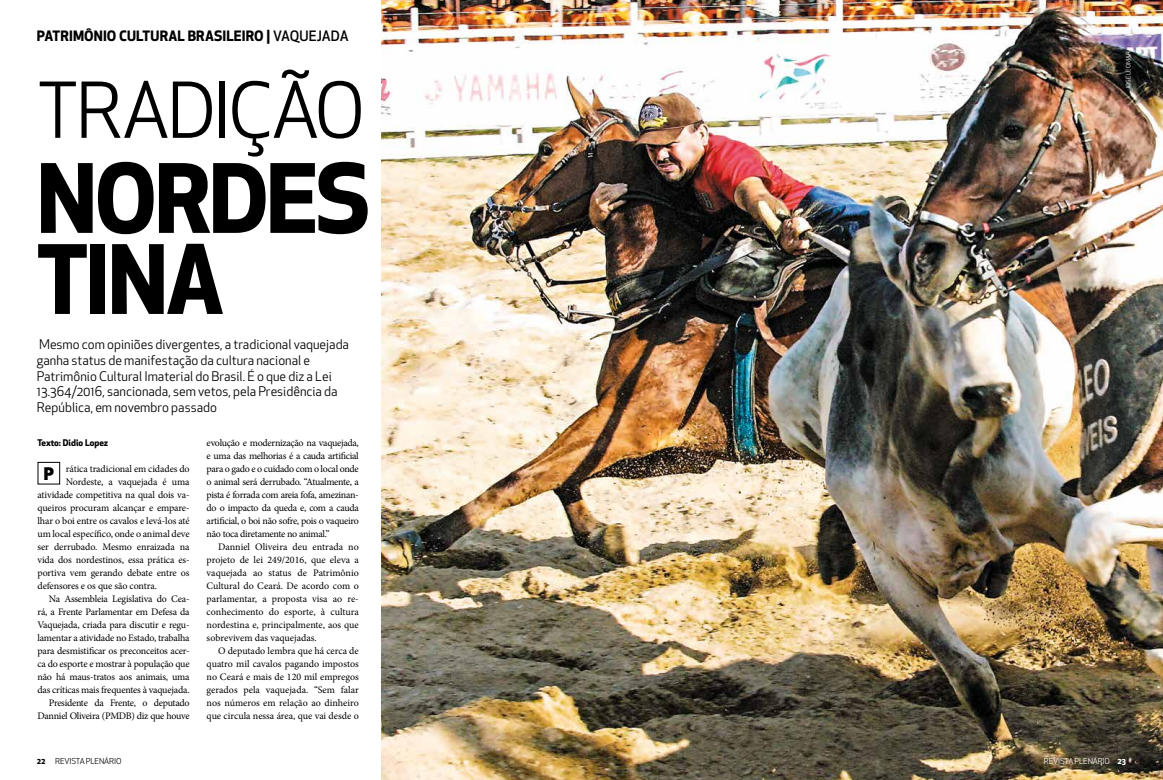
<style>
.page{position:relative;width:1163px;height:780px;background:#fff}
.page>*{position:absolute;margin:0;border:0;box-sizing:border-box;transform-origin:0 0}
.t1{font:700 93px/81px "Apex New";letter-spacing:-.03em;color:#000}
.t2{font:75px "Apex New";letter-spacing:-.04em;color:#000}
.t3{font:800 17px "Apex New";color:#000}
.t4{font:700 14px "Apex New";letter-spacing:.005em;color:#000}
.t5{font:13px/15.6px "Apex New";color:#000}
.t6{font:10px/13px "Minion Pro";letter-spacing:-.015em;color:#000;text-align:justify}
.t7{font:700 9px "Apex New";color:#000}
.t8{font:8px "Apex New";letter-spacing:-.015em;color:#000}
.t9{font:8px "Apex New";letter-spacing:-.015em;color:#fff}
.t10{font:6px "Apex New";color:#fff}
.s1{font-weight:500}
.s2{font-weight:700}
</style>
<div class="page">
<img style="left:381px;top:0;width:781px;height:780px">
<div style="left:37px;top:462px;width:23px;height:22px;border:1px solid #000"></div>
<h3 class="t4" style="left:37px;top:26px;width:313px">PATRIMÔNIO CULTURAL BRASILEIRO | <span class="s1">VAQUEJADA</span></h3>
<h2 class="t2" style="left:37px;top:63px;width:330px">TRADIÇÃO</h2>
<h1 class="t1" style="left:37px;top:154px;width:335px">NORDES<br>TINA</h1>
<p class="t5" style="left:37px;top:337px;width:314px">Mesmo com opiniões divergentes, a tradicional vaquejada ganha status de manifestação da cultura nacional e Patrimônio Cultural Imaterial do Brasil. É o que diz a Lei 13.364/2016, sancionada, sem vetos, pela Presidência da República, em novembro passado</p>
<p class="t7" style="left:37px;top:436px;width:72px">Texto: Didio Lopez</p>
<h3 class="t3" style="left:44px;top:461px;width:12px">P</h3>
<p class="t6" style="left:66px;top:462px;width:125px">rática tradicional em cidades do</p>
<p class="t6" style="left:66px;top:475px;width:125px">Nordeste, a vaquejada é uma</p>
<p class="t6" style="left:37px;top:488px;width:154px">atividade competitiva na qual dois va-</p>
<p class="t6" style="left:37px;top:501px;width:154px">queiros procuram alcançar e empare-</p>
<p class="t6" style="left:37px;top:514px;width:154px">lhar o boi entre os cavalos e levá-los até</p>
<p class="t6" style="left:37px;top:527px;width:154px">um local específico, onde o animal deve</p>
<p class="t6" style="left:37px;top:540px;width:154px">ser derrubado. Mesmo enraizada na</p>
<p class="t6" style="left:37px;top:553px;width:154px">vida dos nordestinos, essa prática es-</p>
<p class="t6" style="left:37px;top:566px;width:154px">portiva vem gerando debate entre os</p>
<p class="t6" style="left:37px;top:579px;width:121px">defensores e os que são contra.</p>
<p class="t6" style="left:49px;top:592px;width:142px">Na Assembleia Legislativa do Cea-</p>
<p class="t6" style="left:37px;top:605px;width:154px">rá, a Frente Parlamentar em Defesa da</p>
<p class="t6" style="left:37px;top:618px;width:154px">Vaquejada, criada para discutir e regu-</p>
<p class="t6" style="left:37px;top:631px;width:154px">lamentar a atividade no Estado, trabalha</p>
<p class="t6" style="left:37px;top:644px;width:154px">para desmistificar os preconceitos acer-</p>
<p class="t6" style="left:37px;top:657px;width:154px">ca do esporte e mostrar à população que</p>
<p class="t6" style="left:37px;top:670px;width:154px">não há maus-tratos aos animais, uma</p>
<p class="t6" style="left:37px;top:683px;width:154px">das críticas mais frequentes à vaquejada.</p>
<p class="t6" style="left:49px;top:696px;width:142px">Presidente da Frente, o deputado</p>
<p class="t6" style="left:37px;top:709px;width:154px">Danniel Oliveira (PMDB) diz que houve</p>
<p class="t6" style="left:207px;top:436px;width:154px">evolução e modernização na vaquejada, e uma das melhorias é a cauda artificial para o gado e o cuidado com o local onde o animal será derrubado. “Atualmente, a pista é forrada com areia fofa, amezinan&shy;do o impacto da queda e, com a cauda artificial, o boi não sofre, pois o vaqueiro não toca diretamente no animal.”</p>
<p class="t6" style="left:207px;top:540px;width:154px;text-indent:11px">Danniel Oliveira deu entrada no projeto de lei 249/2016, que eleva a vaquejada ao status de Patrimônio Cultural do Ceará. De acordo com o parlamentar, a proposta visa ao re&shy;conhecimento do esporte, à cultura nordestina e, principalmente, aos que sobrevivem das vaquejadas.</p>
<p class="t6" style="left:207px;top:644px;width:154px;text-indent:11px">O deputado lembra que há cerca de quatro mil cavalos pagando impostos no Ceará e mais de 120 mil empregos gerados pela vaquejada. “Sem falar nos números em relação ao dinheiro que circula nessa área, que vai desde o</p>
<p class="t10" style="left:1124px;top:89px;width:39px;rotate:-90deg">JOSÉ LEOMAR</p>
<p class="t8" style="left:37px;top:755px;width:86px"><span class="s2">22</span> REVISTA PLENÁRIO</p>
<p class="t9" style="left:1043px;top:755px;width:84px">REVISTAPLENÁRIO <span class="s2">23</span></p>
</div>
